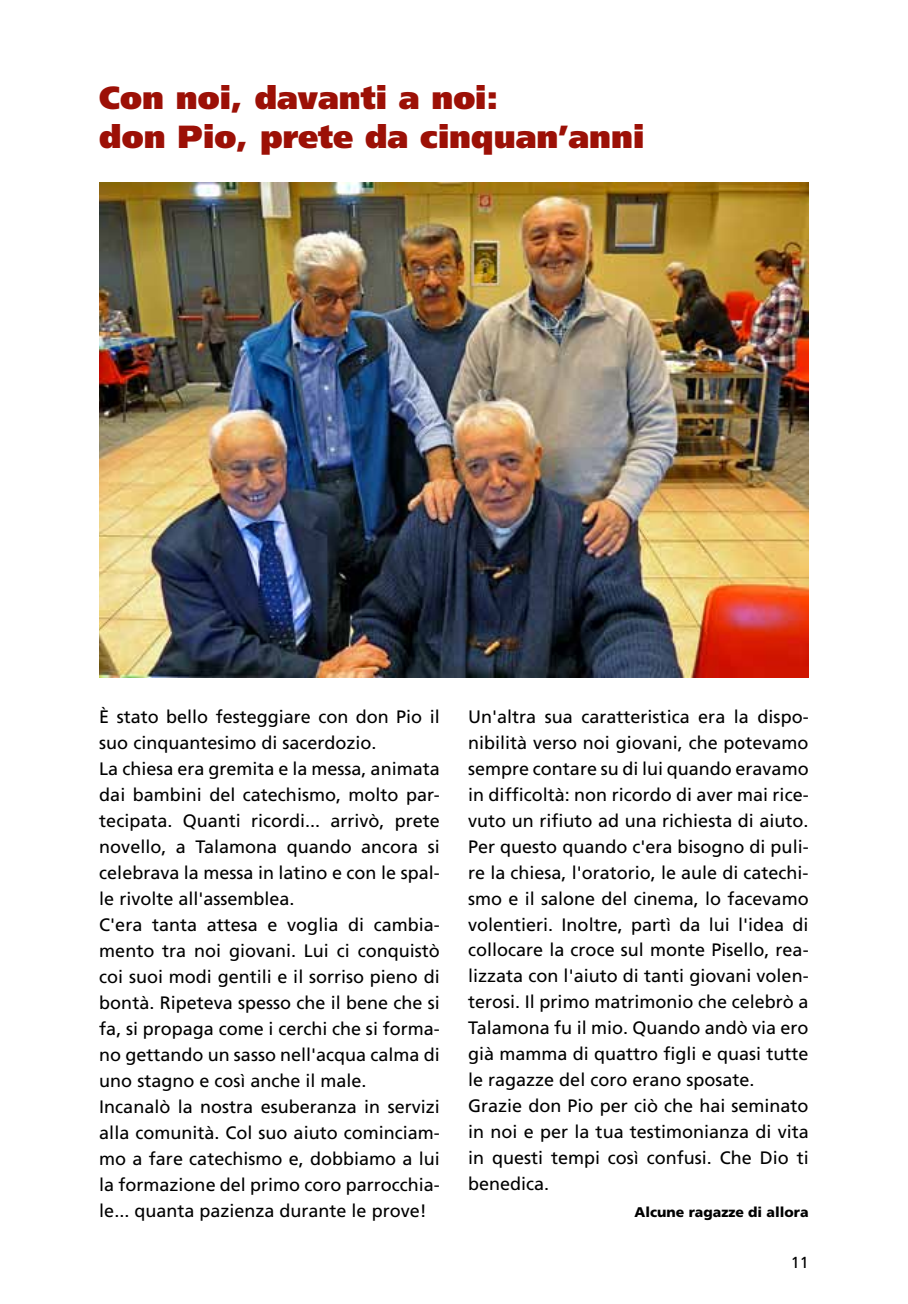
<style>
.page{position:relative;width:908px;height:1304px;background:#fff}
.page>*{position:absolute;margin:0;border:0;box-sizing:border-box;transform-origin:0 0}
.t1{font:900 32px/38.4px "Frutiger";color:#9c1006}
.t2{font:18px/26px "Frutiger";color:#000}
.t3{font:16px "Frutiger";color:#000}
.t4{font:900 14px "Frutiger";color:#000}
</style>
<div class="page">
<img style="left:99px;top:183px;width:709px;height:494px">
<h1 class="t1" style="left:99px;top:79px;width:546px">Con noi, davanti a noi:<br>don Pio, prete da cinquan’anni</h1>
<p class="t2" style="left:99px;top:703px;width:342px">È stato bello festeggiare con don Pio il suo cinquantesimo di sacerdozio.<br>La chiesa era gremita e la messa, animata dai bambini del catechismo, molto par&shy;tecipata. Quanti ricordi... arrivò, prete novello, a Talamona quando ancora si celebrava la messa in latino e con le spal&shy;le rivolte all'assemblea.<br>C'era tanta attesa e voglia di cambia&shy;mento tra noi giovani. Lui ci conquistò coi suoi modi gentili e il sorriso pieno di bontà. Ripeteva spesso che il bene che si fa, si propaga come i cerchi che si forma&shy;no gettando un sasso nell'acqua calma di uno stagno e così anche il male.<br>I ncanalò la nostra esuberanza in servizi alla comunità. Col suo aiuto cominciam&shy;mo a fare catechismo e, dobbiamo a lui la formazione del primo coro parrocchia&shy;le... quanta pazienza durante le prove!</p>
<p class="t2" style="left:468px;top:703px;width:342px">U n'altra sua caratteristica era la dispo&shy;nibilità verso noi giovani, che potevamo sempre contare su di lui quando eravamo in difficoltà: non ricordo di aver mai rice&shy;vuto un rifiuto ad una richiesta di aiuto.<br>Per questo quando c'era bisogno di puli&shy;re la chiesa, l'oratorio, le aule di catechi&shy;smo e il salone del cinema, lo facevamo volentieri. I noltre, partì da lui l'idea di collocare la croce sul monte Pisello, rea&shy;lizzata con l'aiuto di tanti giovani volen&shy;terosi. I l primo matrimonio che celebrò a Talamona fu il mio. Quando andò via ero già mamma di quattro figli e quasi tutte le ragazze del coro erano sposate.<br>Grazie don Pio per ciò che hai seminato in noi e per la tua testimonianza di vita in questi tempi così confusi. Che Dio ti benedica.</p>
<p class="t4" style="left:634px;top:1203px;width:175px">Alcune ragazze di allora</p>
<p class="t3" style="left:790px;top:1253px;width:19px">11</p>
</div>
